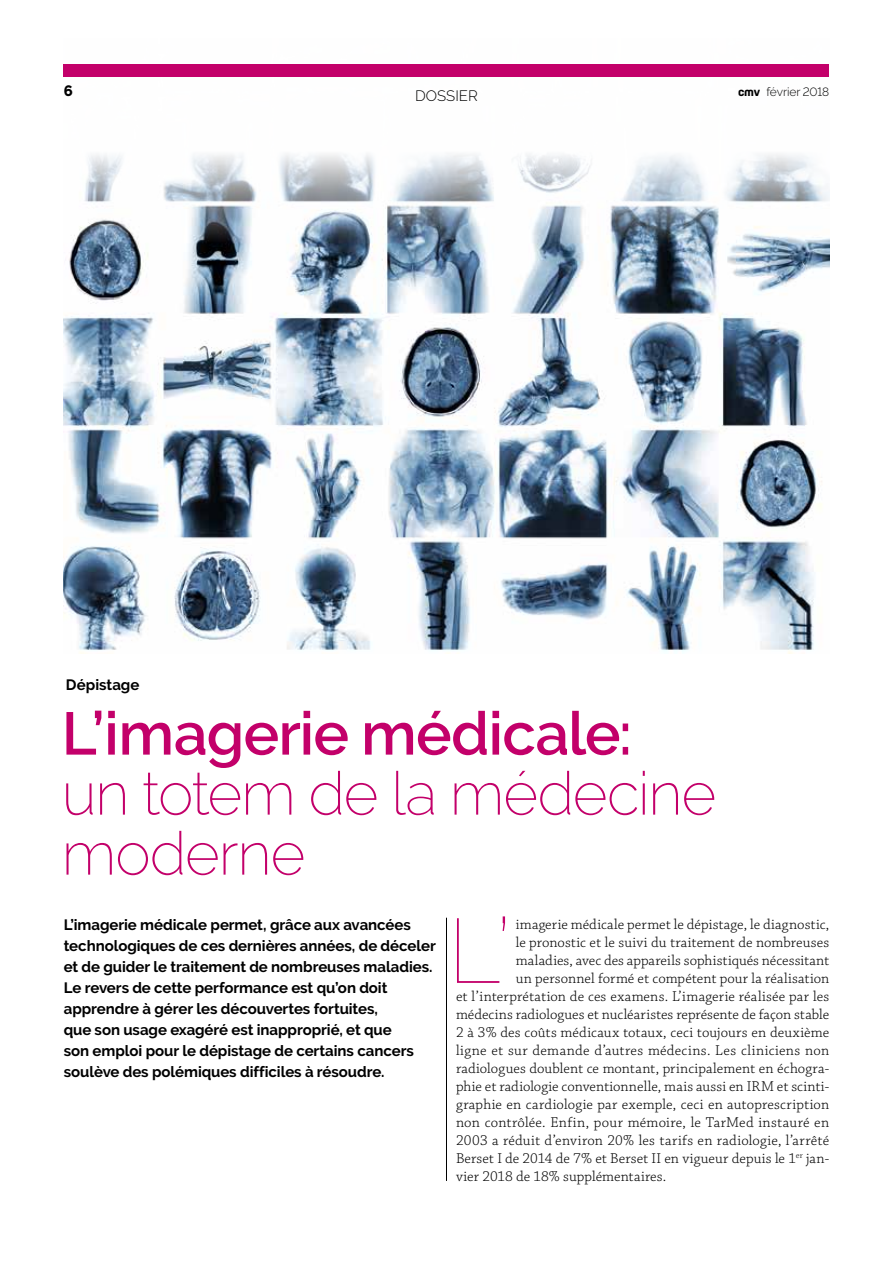
<style>
.page{position:relative;width:893px;height:1263px;background:#fff}
.page>*{position:absolute;margin:0;border:0;box-sizing:border-box;transform-origin:0 0}
.t1{font:100 91.05px "Raleway";color:#c3006a}
.t2{font:200 60px/60px "Raleway";letter-spacing:-.02em;color:#c3006a}
.t3{font:600 60px "Raleway";letter-spacing:-.015em;color:#c3006a}
.t4{font:300 15px "Chaparral Pro";letter-spacing:.01em;color:#000}
.t5{font:700 15px/21px "Raleway";letter-spacing:-.005em;color:#000}
.t6{font:300 15px "Raleway";color:#000}
.t7{font:800 15px "Raleway";color:#000}
.t8{font:300 12px "Raleway";letter-spacing:-.005em;color:#000}
.s1{font-family:"Idealista";font-weight:700}
</style>
<div class="page">
<img style="left:64px;top:154px;width:765px;height:500px">
<div style="left:64px;top:64px;width:765px;height:13px;background:#c3006a"></div>
<hr style="left:446px;top:918px;width:1px;height:263px;background:#000">
<p class="t7" style="left:64px;top:82px;width:11px">6</p>
<p class="t6" style="left:415px;top:87px;width:64px">DOSSIER</p>
<p class="t8" style="left:738px;top:85px;width:93px"><span class="s1">cmv</span> février 2018</p>
<p class="t5" style="left:66px;top:675px;width:75px">Dépistage</p>
<h2 class="t3" style="left:62px;top:699px;width:572px">L’imagerie médicale:</h2>
<h2 class="t2" style="left:62px;top:763px;width:656px">un totem de la médecine moderne</h2>
<p class="t5" style="left:64px;top:914px;width:374px">L’imagerie médicale permet, grâce aux avancées technologiques de ces dernières années, de déceler et de guider le traitement de nombreuses maladies.<br>Le revers de cette performance est qu’on doit apprendre à gérer les découvertes fortuites,<br>que son usage exagéré est inapproprié, et que<br>son emploi pour le dépistage de certains cancers soulève des polémiques difficiles à résoudre.</p>
<h1 class="t1" style="left:448px;top:897px;width:65px">L’</h1>
<p class="t4" style="left:516px;top:916px;width:315px">imagerie médicale permet le dépistage, le diagnostic,</p>
<p class="t4" style="left:516px;top:934px;width:315px">le pronostic et le suivi du traitement de nombreuses</p>
<p class="t4" style="left:516px;top:952px;width:315px">maladies, avec des appareils sophistiqués nécessitant</p>
<p class="t4" style="left:516px;top:970px;width:315px">un personnel formé et compétent pour la réalisation</p>
<p class="t4" style="left:456px;top:988px;width:375px">et l’interprétation de ces examens. L’imagerie réalisée par les</p>
<p class="t4" style="left:456px;top:1006px;width:375px">médecins radiologues et nucléaristes représente de façon stable</p>
<p class="t4" style="left:456px;top:1024px;width:375px">2 à 3% des coûts médicaux totaux, ceci toujours en deuxième</p>
<p class="t4" style="left:456px;top:1042px;width:375px">ligne et sur demande d’autres médecins. Les cliniciens non</p>
<p class="t4" style="left:456px;top:1060px;width:375px">radiologues doublent ce montant, principalement en échogra-</p>
<p class="t4" style="left:456px;top:1078px;width:375px">phie et radiologie conventionnelle, mais aussi en IRM et scinti-</p>
<p class="t4" style="left:456px;top:1096px;width:375px">graphie en cardiologie par exemple, ceci en autoprescription</p>
<p class="t4" style="left:456px;top:1114px;width:375px">non contrôlée. Enfin, pour mémoire, le TarMed instauré en</p>
<p class="t4" style="left:456px;top:1132px;width:375px">2003 a réduit d’environ 20% les tarifs en radiologie, l’arrêté</p>
<p class="t4" style="left:456px;top:1150px;width:375px">Berset I de 2014 de 7% et Berset II en vigueur depuis le 1<sup>er</sup> jan-</p>
<p class="t4" style="left:456px;top:1168px;width:212px">vier 2018 de 18% supplémentaires.</p>
</div>
